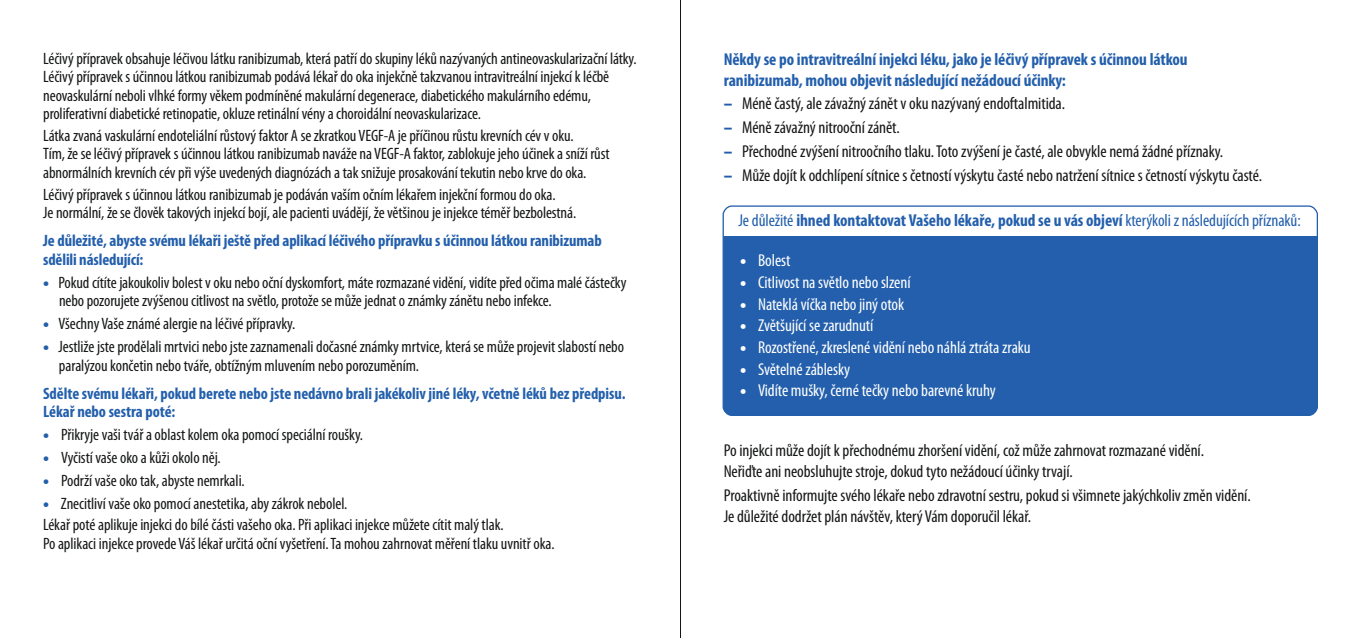
<style>
.page{position:relative;width:1361px;height:638px;background:#fff}
.page>*{position:absolute;margin:0;border:0;box-sizing:border-box;transform-origin:0 0}
.t1{font:condensed 17.25px/20.4px "Myriad Pro";letter-spacing:-.005em;color:#151616}
.t2{font:700 condensed 17.25px/20.9px "Myriad Pro";letter-spacing:-.005em;color:#235fac}
.t3{font:condensed 17.25px "Myriad Pro";letter-spacing:-.005em;color:#fff}
.t4{font:condensed 16.5px/18.6px "Myriad Pro";letter-spacing:-.01em;color:#151616}
.t5{font:700 condensed 16.5px/18.9px "Myriad Pro";letter-spacing:-.01em;color:#235fac}
.s1{font-weight:900;font-stretch:normal;color:#235eab}
.s2{font-weight:400}
.s3{font-weight:900;font-stretch:normal}
</style>
<div class="page">
<div style="left:723px;top:206px;width:594px;height:209px;background:#235fac;border-radius:9px"></div>
<div style="left:723px;top:206px;width:594px;height:30px;background:#fff"></div>
<div style="left:722px;top:205px;width:596px;height:211px;border:1px solid #235eab;border-radius:9px"></div>
<hr style="left:680px;top:0;width:1px;height:638px;background:#151616">
<p class="t4" style="left:43px;top:50px;width:595px">Léčivý přípravek obsahuje léčivou látku ranibizumab, která patří do skupiny léků nazývaných antineovaskularizační látky.<br>Léčivý přípravek s účinnou látkou ranibizumab podává lékař do oka injekčně takzvanou intravitreální injekcí k léčbě neovaskulární neboli vlhké formy věkem podmíněné makulární degenerace, diabetického makulárního edému, proliferativní diabetické retinopatie, okluze retinální vény a choroidální neovaskularizace.</p>
<p class="t4" style="left:43px;top:127px;width:568px">Látka zvaná vaskulární endoteliální růstový faktor A se zkratkou VEGF-A je příčinou růstu krevních cév v oku.<br>Tím, že se léčivý přípravek s účinnou látkou ranibizumab naváže na VEGF-A faktor, zablokuje jeho účinek a sníží růst abnormálních krevních cév při výše uvedených diagnózách a tak snižuje prosakování tekutin nebo krve do oka.</p>
<p class="t4" style="left:43px;top:186px;width:534px">Léčivý přípravek s účinnou látkou ranibizumab je podáván vaším očním lékařem injekční formou do oka.<br>Je normální, že se člověk takových injekcí bojí, ale pacienti uvádějí, že většinou je injekce téměř bezbolestná.</p>
<p class="t5" style="left:43px;top:232px;width:560px">Je důležité, abyste svému lékaři ještě před aplikací léčivého přípravku s účinnou látkou ranibizumab sdělili následující:</p>
<p class="t4" style="left:59px;top:274px;width:569px;text-indent:-16px"><span class="s1">•</span> Pokud cítíte jakoukoliv bolest v oku nebo oční dyskomfort, máte rozmazané vidění, vidíte před očima malé částečky nebo pozorujete zvýšenou citlivost na světlo, protože se může jednat o známky zánětu nebo infekce.</p>
<p class="t4" style="left:43px;top:316px;width:254px"><span class="s1">•</span> Všechny Vaše známé alergie na léčivé přípravky.</p>
<p class="t4" style="left:59px;top:338px;width:566px;text-indent:-16px"><span class="s1">•</span> Jestliže jste prodělali mrtvici nebo jste zaznamenali dočasné známky mrtvice, která se může projevit slabostí nebo paralýzou končetin nebo tváře, obtížným mluvením nebo porozuměním.</p>
<p class="t5" style="left:43px;top:385px;width:584px">Sdělte svému lékaři, pokud berete nebo jste nedávno brali jakékoliv jiné léky, včetně léků bez předpisu.<br>Lékař nebo sestra poté:</p>
<p class="t4" style="left:43px;top:427px;width:321px"><span class="s1">•</span> Přikryje vaši tvář a oblast kolem oka pomocí speciální roušky.</p>
<p class="t4" style="left:43px;top:449px;width:179px"><span class="s1">•</span> Vyčistí vaše oko a kůži okolo něj.</p>
<p class="t4" style="left:43px;top:472px;width:203px"><span class="s1">•</span> Podrží vaše oko tak, abyste nemrkali.</p>
<p class="t4" style="left:43px;top:494px;width:462px;line-height:21.6px"><span class="s1">•</span> Znecitliví vaše oko pomocí anestetika, aby zákrok nebolel.<br>Lékař poté aplikuje injekci do bílé části vašeho oka. Při aplikaci injekce můžete cítit malý tlak.</p>
<p class="t4" style="left:43px;top:535px;width:513px">Po aplikaci injekce provede Váš lékař určitá oční vyšetření. Ta mohou zahrnovat měření tlaku uvnitř oka.</p>
<p class="t2" style="left:724px;top:50px;width:465px">Někdy se po intravitreální injekci léku, jako je léčivý přípravek s účinnou látkou ranibizumab, mohou objevit následující nežádoucí účinky:</p>
<p class="t1" style="left:724px;top:95px;width:343px"><span class="s1">–</span> Méně častý, ale závažný zánět v oku nazývaný endoftalmitida.</p>
<p class="t1" style="left:724px;top:119px;width:177px"><span class="s1">–</span> Méně závažný nitrooční zánět.</p>
<p class="t1" style="left:724px;top:143px;width:501px"><span class="s1">–</span> Přechodné zvýšení nitroočního tlaku. Toto zvýšení je časté, ale obvykle nemá žádné příznaky.</p>
<p class="t1" style="left:724px;top:166px;width:540px"><span class="s1">–</span> Může dojít k odchlípení sítnice s četností výskytu časté nebo natržení sítnice s četností výskytu časté.</p>
<p class="t2" style="left:738px;top:211px;width:564px"><span class="s2">Je důležité</span> ihned kontaktovat Vašeho lékaře, pokud se u vás objeví <span class="s2">kterýkoli z následujících příznaků:</span></p>
<p class="t3" style="left:740px;top:253px;width:52px"><span class="s3">•</span> Bolest</p>
<p class="t3" style="left:740px;top:275px;width:172px"><span class="s3">•</span> Citlivost na světlo nebo slzení</p>
<p class="t3" style="left:740px;top:296px;width:166px"><span class="s3">•</span> Nateklá víčka nebo jiný otok</p>
<p class="t3" style="left:740px;top:318px;width:135px"><span class="s3">•</span> Zvětšující se zarudnutí</p>
<p class="t3" style="left:740px;top:340px;width:292px"><span class="s3">•</span> Rozostřené, zkreslené vidění nebo náhlá ztráta zraku</p>
<p class="t3" style="left:740px;top:361px;width:111px"><span class="s3">•</span> Světelné záblesky</p>
<p class="t3" style="left:740px;top:383px;width:257px"><span class="s3">•</span> Vidíte mušky, černé tečky nebo barevné kruhy</p>
<p class="t1" style="left:724px;top:442px;width:482px">Po injekci může dojít k přechodnému zhoršení vidění, což může zahrnovat rozmazané vidění.<br>Neřiďte ani neobsluhujte stroje, dokud tyto nežádoucí účinky trvají.</p>
<p class="t1" style="left:724px;top:487px;width:528px">Proaktivně informujte svého lékaře nebo zdravotní sestru, pokud si všimnete jakýchkoliv změn vidění.<br>Je důležité dodržet plán návštěv, který Vám doporučil lékař.</p>
</div>
